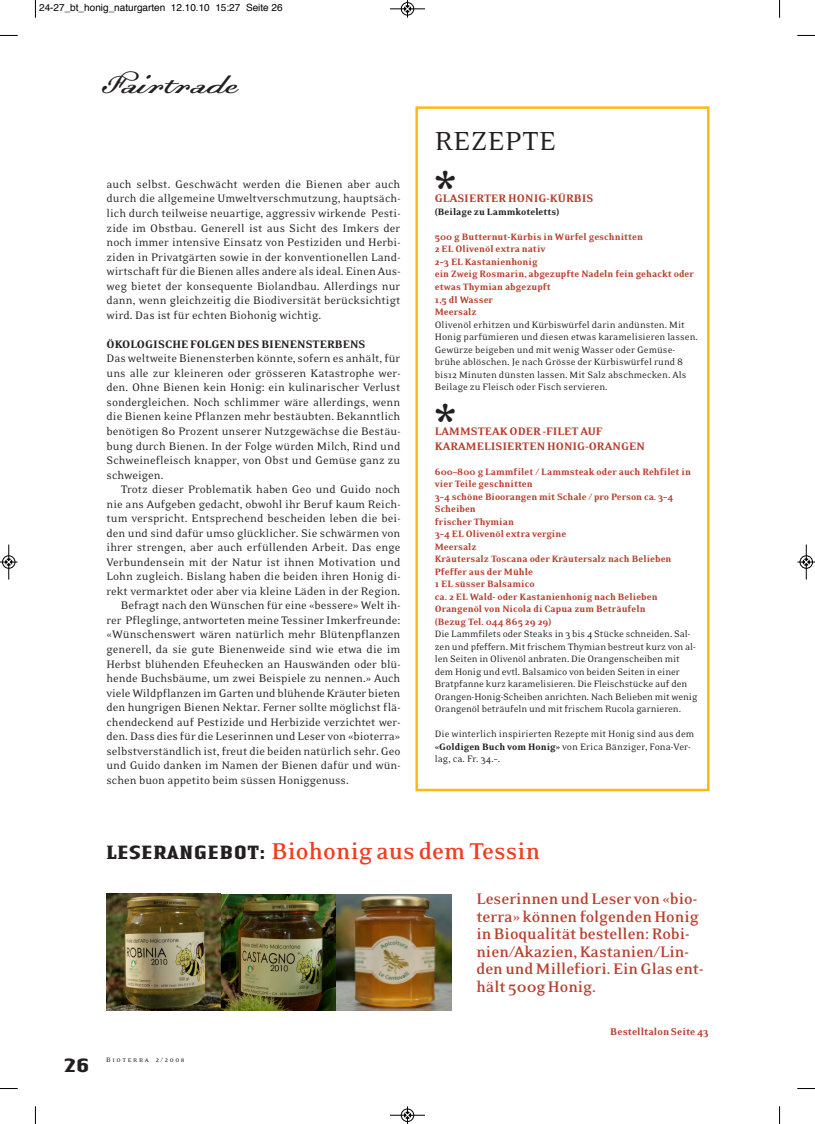
<style>
.page{position:relative;width:815px;height:1124px;background:#fff}
.page>*{position:absolute;margin:0;border:0;box-sizing:border-box;transform-origin:0 0}
.t1{font:900 45px "Eidetic Neo";color:#231f20}
.t2{font:30px "Dalliance Script";letter-spacing:.005em;color:#231f20}
.t3{font:30px "Eidetic Neo";letter-spacing:.02em;color:#231f20}
.t4{font:700 26.25px "Eidetic Neo";letter-spacing:.005em;color:#ef3e22}
.t5{font:700 20px "LT Authentic Small Serif";color:#231f20}
.t6{font:700 17.5px/17.5px "Eidetic Neo";color:#b7402f}
.t7{font:12.5px/14.5px "Eidetic Neo";color:#231f20;text-align:justify}
.t8{font:900 12.5px/14.5px "Eidetic Neo";letter-spacing:.005em;color:#b7402f}
.t9{font:900 12.5px "Eidetic Neo";letter-spacing:.005em;color:#231f20}
.t10{font:900 11.25px "Eidetic Neo";color:#b7402f}
.t11{font:10.62px/12.5px "Eidetic Neo";letter-spacing:-.005em;color:#231f20}
.t12{font:900 10.62px/12.5px "Eidetic Neo";letter-spacing:.005em;color:#b7402f}
.t13{font:900 10.62px "Eidetic Neo";letter-spacing:.005em;color:#231f20}
.t14{font:10px "Helvetica";color:#000}
.t15{font:7.5px "Eidetic Neo Smallcaps";letter-spacing:.21em;color:#231f20}
.s1{font-weight:900}
.s2{font-family:"LT Authentic Small Serif";font-size:20px;color:#231f20}
</style>
<div class="page">
<div style="left:415px;top:106px;width:295px;height:685px;border:2px solid #fcb814"></div>
<img style="left:106px;top:893px;width:116px;height:117px">
<img style="left:222px;top:894px;width:115px;height:116px">
<img style="left:337px;top:894px;width:114px;height:116px">
<svg style="left:35px;top:0;width:1px;height:18px"></svg>
<svg style="left:0;top:35px;width:18px;height:1px"></svg>
<svg style="left:779px;top:0;width:1px;height:18px"></svg>
<svg style="left:797px;top:35px;width:18px;height:1px"></svg>
<svg style="left:35px;top:1106px;width:1px;height:17px"></svg>
<svg style="left:0;top:1088px;width:18px;height:1px"></svg>
<svg style="left:779px;top:1106px;width:1px;height:17px"></svg>
<svg style="left:797px;top:1088px;width:18px;height:1px"></svg>
<div style="left:401px;top:2px;width:13px;height:14px;border:1px solid #fff;border-radius:50%"></div>
<hr style="left:390px;top:9px;width:35px;height:1px;background:#000">
<div style="left:401px;top:2px;width:13px;height:13px;border:1px solid #000;border-radius:50%"></div>
<svg style="left:404px;top:0;width:7px;height:18px"></svg>
<hr style="left:390px;top:1114px;width:35px;height:1px;background:#000">
<div style="left:401px;top:1108px;width:13px;height:13px;border:1px solid #000;border-radius:50%"></div>
<svg style="left:404px;top:1106px;width:7px;height:17px"></svg>
<hr style="left:9px;top:544px;width:1px;height:35px;background:#000">
<div style="left:2px;top:555px;width:13px;height:13px;border:1px solid #000;border-radius:50%"></div>
<svg style="left:0;top:558px;width:18px;height:7px"></svg>
<hr style="left:806px;top:544px;width:1px;height:35px;background:#000">
<div style="left:800px;top:555px;width:13px;height:13px;border:1px solid #000;border-radius:50%"></div>
<svg style="left:798px;top:558px;width:17px;height:7px"></svg>
<p class="t14" style="left:39px;top:4px;width:245px">24-27_bt_honig_naturgarten 12.10.10 15:27 Seite 26</p>
<h2 class="t2" style="left:103px;top:65px;width:137px">Fairtrade</h2>
<p class="t7" style="left:107px;top:176px;width:295px">auch selbst. Geschwächt werden die Bienen aber auch durch die allgemeine Umweltverschmutzung, hauptsäch&shy;lich durch teilweise neuartige, aggressiv wirkende Pesti&shy;zide im Obstbau. Generell ist aus Sicht des Imkers der noch immer intensive Einsatz von Pestiziden und Herbi&shy;ziden in Privatgärten sowie in der konventionellen Land&shy;wirtschaft für die Bienen alles andere als ideal. Einen Aus&shy;weg bietet der konsequente Biolandbau. Allerdings nur dann, wenn gleichzeitig die Biodiversität berücksichtigt wird. Das ist für echten Biohonig wichtig.</p>
<p class="t9" style="left:107px;top:336px;width:260px">ÖKOLOGISCHE FOLGENDESBIENENSTERBENS</p>
<p class="t7" style="left:107px;top:351px;width:295px">Dasweltweite Bienensterben könnte, sofern es anhält, für uns alle zur kleineren oder grösseren Katastrophe wer&shy;den. Ohne Bienen kein Honig: ein kulinarischer Verlust sondergleichen. Noch schlimmer wäre allerdings, wenn die Bienen keine Pflanzen mehr bestäubten. Bekanntlich benötigen 80 Prozent unserer Nutzgewächse die Bestäu&shy;bung durch Bienen. In der Folge würden Milch, Rind und Schweinefleisch knapper, von Obst und Gemüse ganz zu schweigen.</p>
<p class="t7" style="left:121px;top:481px;width:281px">Trotz dieser Problematik haben Geo und Guido noch</p>
<p class="t7" style="left:107px;top:496px;width:295px">nie ans Aufgeben gedacht, obwohl ihr Beruf kaum Reich-</p>
<p class="t7" style="left:107px;top:510px;width:295px">tum verspricht. Entsprechend bescheiden leben die bei-</p>
<p class="t7" style="left:107px;top:525px;width:295px">den und sind dafür umso glücklicher. Sie schwärmen von</p>
<p class="t7" style="left:107px;top:539px;width:295px">ihrer strengen, aber auch erfüllenden Arbeit. Das enge</p>
<p class="t7" style="left:107px;top:554px;width:295px">Verbundensein mit der Natur ist ihnen Motivation und</p>
<p class="t7" style="left:107px;top:568px;width:295px">Lohn zugleich. Bislang haben die beiden ihren Honig di-</p>
<p class="t7" style="left:107px;top:583px;width:295px">rekt vermarktet oder aber via kleine Läden in der Region.</p>
<p class="t7" style="left:121px;top:597px;width:281px">Befragt nach den Wünschen für eine «bessere» Welt ih-</p>
<p class="t7" style="left:107px;top:612px;width:295px">rer Pfleglinge, antwortetenmeine TessinerImkerfreunde:</p>
<p class="t7" style="left:107px;top:626px;width:295px">«Wünschenswert wären natürlich mehr Blütenpflanzen</p>
<p class="t7" style="left:107px;top:641px;width:295px">generell, da sie gute Bienenweide sind wie etwa die im</p>
<p class="t7" style="left:107px;top:656px;width:295px">Herbst blühenden Efeuhecken an Hauswänden oder blü-</p>
<p class="t7" style="left:107px;top:670px;width:295px">hende Buchsbäume, um zwei Beispiele zu nennen.» Auch</p>
<p class="t7" style="left:107px;top:685px;width:295px">viele Wildpflanzen imGarten und blühendeKräuter bieten</p>
<p class="t7" style="left:107px;top:699px;width:295px">den hungrigen Bienen Nektar. Ferner sollte möglichst flä-</p>
<p class="t7" style="left:107px;top:714px;width:295px">chendeckend auf Pestizide und Herbizide verzichtet wer-</p>
<p class="t7" style="left:107px;top:728px;width:295px">den. Dass dies für die Leserinnen und Leser von «bioterra»</p>
<p class="t7" style="left:107px;top:743px;width:295px">selbstverständlich ist, freut die beiden natürlich sehr. Geo</p>
<p class="t7" style="left:107px;top:757px;width:295px">und Guido danken im Namen der Bienen dafür und wün-</p>
<p class="t7" style="left:107px;top:772px;width:244px">schen buon appetito beim süssen Honiggenuss.</p>
<h2 class="t3" style="left:435px;top:122px;width:123px">REZEPTE</h2>
<h1 class="t1" style="left:435px;top:158px;width:23px">*</h1>
<p class="t8" style="left:435px;top:191px;width:160px">GLASIERTERHONIG-KÜRBIS</p>
<p class="t13" style="left:435px;top:205px;width:126px">(Beilage zu Lammkoteletts)</p>
<p class="t12" style="left:435px;top:230px;width:261px">500 g Butternut-Kürbis in Würfel geschnitten<br>2 EL Olivenöl extra nativ<br>2–3 EL Kastanienhonig<br>ein Zweig Rosmarin, abgezupfte Nadeln fein gehackt oder etwas Thymian abgezupft<br>1,5 dl Wasser<br>Meersalz</p>
<p class="t11" style="left:435px;top:317px;width:265px">Olivenöl erhitzen und Kürbiswürfel darin andünsten. Mit Honig parfümieren und diesen etwas karamelisieren lassen.<br>Gewürze beigeben und mit wenig Wasser oder Gemüse&shy;brühe ablöschen. Je nach Grösse der Kürbiswürfel rund 8 bis12 Minuten dünsten lassen. Mit Salz abschmecken. Als Beilage zu Fleisch oder Fisch servieren.</p>
<h1 class="t1" style="left:435px;top:391px;width:23px">*</h1>
<p class="t8" style="left:435px;top:423px;width:212px">LAMMSTEAKODER-FILETAUF<br>KARAMELISIERTENHONIG-ORANGEN</p>
<p class="t12" style="left:435px;top:464px;width:258px">600–800 g Lammfilet / Lammsteak oder auch Rehfilet in vier Teile geschnitten<br>3–4 schöne Bioorangen mit Schale / pro Person ca. 3–4<br>Scheiben<br>frischer Thymian<br>3–4 EL Olivenöl extra vergine<br>Meersalz<br>Kräutersalz Toscana oder Kräutersalz nach Belieben<br>Pfeffer aus der Mühle<br>1 EL süsser Balsamico<br>ca. 2 EL Wald- oder Kastanienhonig nach Belieben<br>Orangenöl von Nicola di Capua zum Beträufeln<br>(Bezug Tel. 044 865 29 29)</p>
<p class="t11" style="left:435px;top:627px;width:264px">Die Lammfilets oder Steaks in 3 bis 4 Stücke schneiden. Sal&shy;zen und pfeffern. Mit frischem Thymian bestreut kurz von al&shy;len Seiten in Olivenöl anbraten. Die Orangenscheiben mit dem Honig und evtl. Balsamico von beiden Seiten in einer Bratpfanne kurz karamelisieren. Die Fleischstücke auf den Orangen-Honig-Scheiben anrichten. Nach Belieben mit wenig Orangenöl beträufeln und mit frischem Rucola garnieren.</p>
<p class="t11" style="left:435px;top:727px;width:261px">Die winterlich inspirierten Rezepte mit Honig sind aus dem <span class="s1">«Goldigen Buch vom Honig»</span> von Erica Bänziger, Fona-Ver&shy;lag, ca. Fr. 34.–.</p>
<h3 class="t4" style="left:106px;top:834px;width:435px"><span class="s2">LESERANGEBOT:</span> Biohonig aus dem Tessin</h3>
<h3 class="t5" style="left:64px;top:1058px;width:27px">26</h3>
<p class="t15" style="left:106px;top:1054px;width:80px">Bioterra 2/2008</p>
<h3 class="t6" style="left:476px;top:889px;width:229px">Leserinnen und Leser von «bio&shy;terra» können folgendenHonig inBioqualität bestellen:Robi&shy;nien/Akazien,Kastanien/Lin&shy;den undMillefiori.EinGlas ent&shy;hält 500gHonig.</h3>
<p class="t10" style="left:610px;top:1024px;width:100px">Bestelltalon Seite 43</p>
</div>
